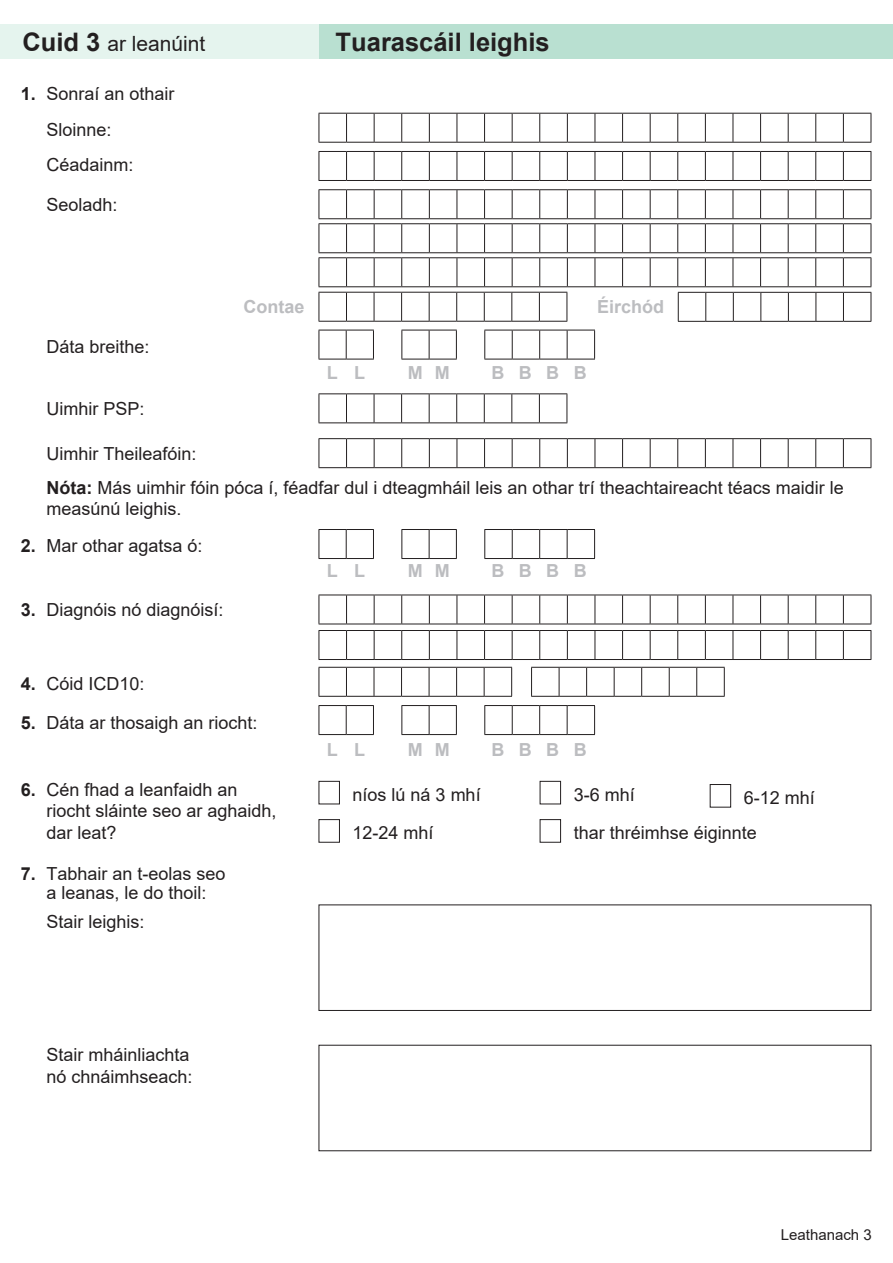
<style>
.page{position:relative;width:893px;height:1263px;background:#fff}
.page>*{position:absolute;margin:0;border:0;box-sizing:border-box;transform-origin:0 0}
.Part_Title{font:700 25.5px "Arial";color:#231f20}
.Part_Title-2{font:21px "Arial";color:#231f20}
.Boxed_Body__6-6{font:18px/21.6px "Arial";color:#231f20}
.Boxed_Body{font:18px "Arial";color:#231f20}
.t1{font:700 18px "Arial";color:#bcbdc0}
.t2{font:15px "Arial";color:#231f20}
.s1{font-weight:700;font-size:25.5px}
.s2{font-weight:700}
</style>
<div class="page">
<div style="left:319px;top:24px;width:574px;height:34px;background:#b9e0d1"></div>
<div style="left:0;top:24px;width:319px;height:34px;background:#e5f4ee"></div>
<svg style="left:319px;top:113px;width:553px;height:30px"></svg>
<svg style="left:319px;top:151px;width:553px;height:30px"></svg>
<svg style="left:319px;top:330px;width:55px;height:30px"></svg>
<svg style="left:401px;top:330px;width:56px;height:30px"></svg>
<svg style="left:484px;top:330px;width:111px;height:30px"></svg>
<svg style="left:319px;top:595px;width:553px;height:65px"></svg>
<svg style="left:319px;top:667px;width:193px;height:30px"></svg>
<svg style="left:531px;top:667px;width:194px;height:30px"></svg>
<svg style="left:319px;top:705px;width:55px;height:30px"></svg>
<svg style="left:401px;top:705px;width:56px;height:30px"></svg>
<svg style="left:484px;top:705px;width:111px;height:30px"></svg>
<div style="left:319px;top:781px;width:21px;height:23px;border:1px solid #231f20"></div>
<div style="left:540px;top:781px;width:21px;height:23px;border:1px solid #231f20"></div>
<div style="left:319px;top:819px;width:21px;height:24px;border:1px solid #231f20"></div>
<div style="left:540px;top:819px;width:21px;height:24px;border:1px solid #231f20"></div>
<div style="left:710px;top:784px;width:21px;height:23px;border:1px solid #231f20"></div>
<svg style="left:319px;top:438px;width:553px;height:30px"></svg>
<div style="left:319px;top:904px;width:552px;height:107px;border:1px solid #231f20"></div>
<svg style="left:319px;top:189px;width:553px;height:133px"></svg>
<div style="left:596px;top:292px;width:78px;height:30px;background:#fff"></div>
<svg style="left:319px;top:529px;width:55px;height:30px"></svg>
<svg style="left:401px;top:529px;width:56px;height:30px"></svg>
<svg style="left:484px;top:529px;width:111px;height:30px"></svg>
<svg style="left:319px;top:393px;width:249px;height:30px"></svg>
<p class="Part_Title-2" style="left:22px;top:29px;width:185px"><span class="s1">Cuid 3</span> ar leanúint</p>
<p class="Part_Title" style="left:336px;top:24px;width:216px">Tuarascáil leighis</p>
<p class="Boxed_Body__6-6" style="left:21px;top:83px;width:155px"><span class="s2">1.</span> Sonraí an othair</p>
<p class="Boxed_Body__6-6" style="left:46px;top:119px;width:67px">Sloinne:</p>
<p class="Boxed_Body__6-6" style="left:46px;top:154px;width:89px">Céadainm:</p>
<p class="Boxed_Body__6-6" style="left:46px;top:194px;width:73px">Seoladh:</p>
<p class="Boxed_Body__6-6" style="left:46px;top:336px;width:105px">Dáta breithe:</p>
<p class="Boxed_Body__6-6" style="left:46px;top:398px;width:100px">Uimhir PSP:</p>
<p class="Boxed_Body__6-6" style="left:46px;top:443px;width:152px">Uimhir Theileafóin:</p>
<p class="t1" style="left:244px;top:294px;width:63px">Contae</p>
<p class="t1" style="left:597px;top:294px;width:69px">Éirchód</p>
<p class="t1" style="left:327px;top:360px;width:12px">L</p>
<p class="t1" style="left:354px;top:360px;width:12px">L</p>
<p class="t1" style="left:408px;top:360px;width:16px">M</p>
<p class="t1" style="left:435px;top:360px;width:16px">M</p>
<p class="t1" style="left:491px;top:360px;width:14px">B</p>
<p class="t1" style="left:519px;top:360px;width:14px">B</p>
<p class="t1" style="left:546px;top:360px;width:14px">B</p>
<p class="t1" style="left:574px;top:360px;width:14px">B</p>
<p class="Boxed_Body__6-6" style="left:46px;top:476px;width:799px"><span class="s2">Nóta:</span> Más uimhir fóin póca í, féadfar dul i dteagmháil leis an othar trí theachtaireacht téacs maidir le measúnú leighis.</p>
<p class="Boxed_Body__6-6" style="left:21px;top:535px;width:183px"><span class="s2">2.</span> Mar othar agatsa ó:</p>
<p class="Boxed_Body__6-6" style="left:21px;top:599px;width:204px"><span class="s2">3.</span> Diagnóis nó diagnóisí:</p>
<p class="Boxed_Body__6-6" style="left:21px;top:673px;width:125px"><span class="s2">4.</span> Cóid ICD10:</p>
<p class="Boxed_Body__6-6" style="left:21px;top:712px;width:238px"><span class="s2">5.</span> Dáta ar thosaigh an riocht:</p>
<p class="t1" style="left:327px;top:558px;width:12px">L</p>
<p class="t1" style="left:354px;top:558px;width:12px">L</p>
<p class="t1" style="left:408px;top:558px;width:16px">M</p>
<p class="t1" style="left:435px;top:558px;width:16px">M</p>
<p class="t1" style="left:491px;top:558px;width:14px">B</p>
<p class="t1" style="left:519px;top:558px;width:14px">B</p>
<p class="t1" style="left:546px;top:558px;width:14px">B</p>
<p class="t1" style="left:574px;top:558px;width:14px">B</p>
<p class="t1" style="left:327px;top:737px;width:12px">L</p>
<p class="t1" style="left:354px;top:737px;width:12px">L</p>
<p class="t1" style="left:408px;top:737px;width:16px">M</p>
<p class="t1" style="left:435px;top:737px;width:16px">M</p>
<p class="t1" style="left:491px;top:737px;width:14px">B</p>
<p class="t1" style="left:519px;top:737px;width:14px">B</p>
<p class="t1" style="left:546px;top:737px;width:14px">B</p>
<p class="t1" style="left:574px;top:737px;width:14px">B</p>
<p class="Boxed_Body__6-6" style="left:46px;top:778px;width:232px;text-indent:-26px"><span class="s2">6.</span> Cén fhad a leanfaidh an riocht sláinte seo ar aghaidh, dar leat?</p>
<p class="Boxed_Body" style="left:744px;top:785px;width:73px">6-12 mhí</p>
<p class="Boxed_Body" style="left:353px;top:782px;width:130px">níos lú ná 3 mhí</p>
<p class="Boxed_Body" style="left:574px;top:782px;width:63px">3-6 mhí</p>
<p class="Boxed_Body" style="left:353px;top:820px;width:83px">12-24 mhí</p>
<p class="Boxed_Body" style="left:574px;top:820px;width:185px">thar thréimhse éiginnte</p>
<p class="Boxed_Body__6-6" style="left:21px;top:864px;width:206px;line-height:18.8px;text-align:center"><span class="s2">7.</span> Tabhair an t-eolas seo a leanas, le do thoil:</p>
<p class="Boxed_Body__6-6" style="left:46px;top:910px;width:100px">Stair leighis:</p>
<p class="Boxed_Body__6-6" style="left:46px;top:1044px;width:148px">Stair mháinliachta nó chnáimhseach:</p>
<p class="t2" style="left:781px;top:1224px;width:92px">Leathanach 3</p>
</div>
